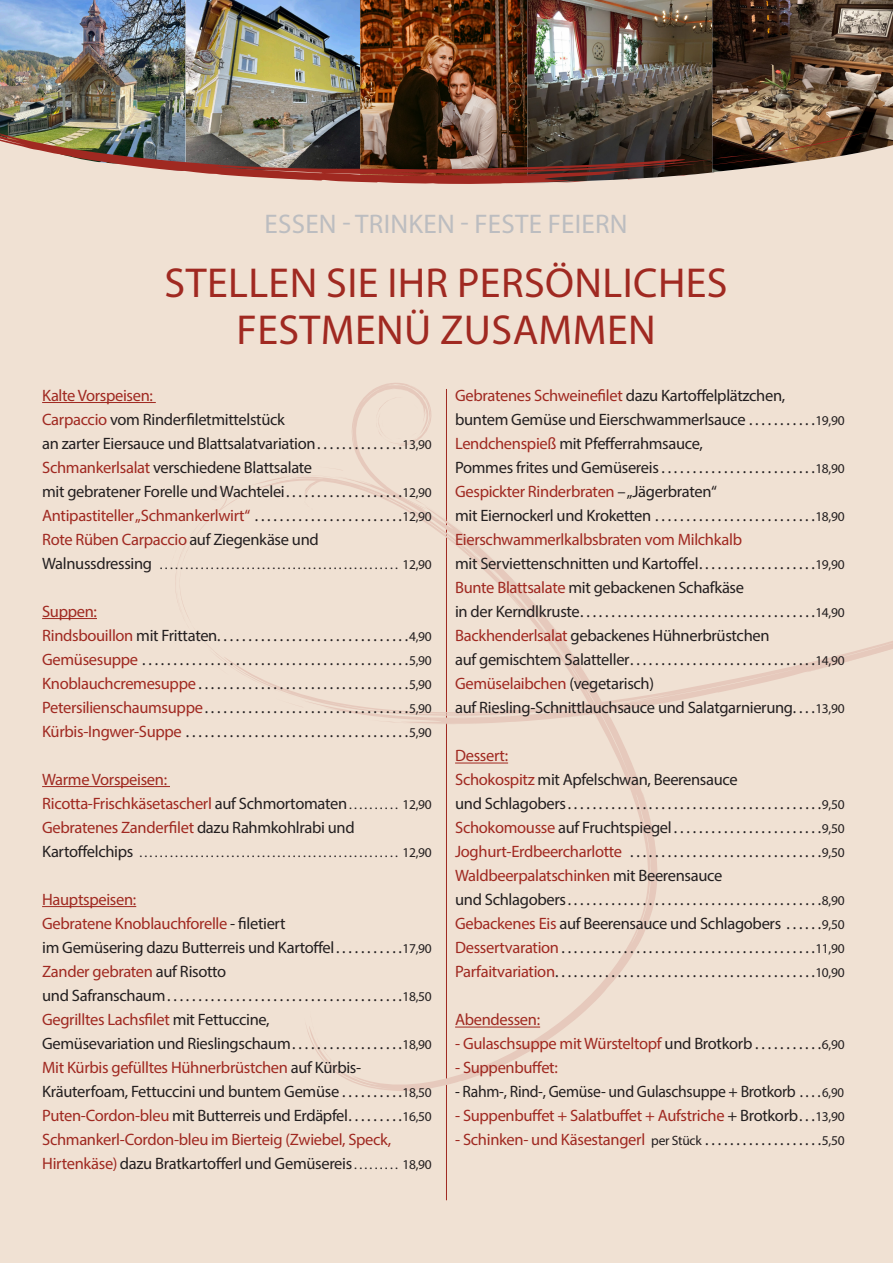
<style>
.page{position:relative;width:893px;height:1263px;background:#f0e1d3}
.page>*{position:absolute;margin:0;border:0;box-sizing:border-box;transform-origin:0 0}
.t1{font:42px "Myriad Pro";letter-spacing:.01em;color:#a02921}
.t2{font:27px "Myriad Pro";letter-spacing:.01em;color:#bcbdc0}
.t3{font:16.5px/24px "Myriad Pro";letter-spacing:-.02em;color:#231f20}
.t4{font:16.5px "Myriad Pro";letter-spacing:-.02em;color:#a02921}
.t5{font:16.5px "Myriad Pro";letter-spacing:-.02em;color:#231f20;scale:.95 1}
.t6{font:13.5px "Myriad Pro";letter-spacing:-.02em;color:#231f20}
.s1{color:#a02921}
.s2{font-size:13.5px}
.s3{color:#231f20}
.s4{font-size:13.5px;color:#231f20}
.s5{font-size:16.5px}
</style>
<div class="page">
<hr style="left:446px;top:389px;width:1px;height:811px;background:#a02921">
<svg style="left:661px;top:663px;width:146px;height:41px"></svg>
<svg style="left:807px;top:641px;width:86px;height:31px"></svg>
<svg style="left:307px;top:565px;width:354px;height:526px"></svg>
<svg style="left:642px;top:792px;width:15px;height:110px"></svg>
<svg style="left:175px;top:383px;width:323px;height:326px"></svg>
<hr style="left:42px;top:402px;width:114px;height:1px;background:#a02921">
<hr style="left:42px;top:618px;width:55px;height:1px;background:#a02921">
<hr style="left:42px;top:786px;width:128px;height:1px;background:#a02921">
<hr style="left:42px;top:906px;width:94px;height:1px;background:#a02921">
<hr style="left:455px;top:763px;width:53px;height:1px;background:#a02921">
<hr style="left:455px;top:1027px;width:85px;height:1px;background:#a02921">
<img style="left:0;top:0;width:893px;height:184px">
<p class="t2" style="left:265px;top:207px;width:364px">ESSEN - TRINKEN - FESTE FEIERN</p>
<p class="t1" style="left:165px;top:257px;width:565px">STELLEN SIE IHR PERSÖNLICHES</p>
<p class="t1" style="left:236px;top:304px;width:421px">FESTMENÜ ZUSAMMEN</p>
<p class="t4" style="left:42px;top:385px;width:112px">Kalte Vorspeisen:</p>
<p class="t3" style="left:42px;top:407px;width:244px"><span class="s1">Carpaccio</span> vom Rinderfiletmittelstück</p>
<p class="t3" style="left:42px;top:431px;width:391px">an zarter Eiersauce und Blattsalatvariation . . . . . . . . . . . . . <span class="s2">13,90</span></p>
<p class="t3" style="left:42px;top:455px;width:272px"><span class="s1">Schmankerlsalat</span> verschiedene Blattsalate</p>
<p class="t3" style="left:42px;top:479px;width:391px">mit gebratener Forelle und Wachtelei . . . . . . . . . . . . . . . . . . <span class="s2">12,90</span></p>
<p class="t4" style="left:42px;top:505px;width:391px">Antipastiteller „Schmankerlwirt“ <span class="s3">. . . . . . . . . . . . . . . . . . . . . . .</span> <span class="s4">12,90</span></p>
<p class="t4" style="left:42px;top:529px;width:278px">Rote Rüben Carpaccio <span class="s3">auf Ziegenkäse und</span></p>
<p class="t6" style="left:42px;top:556px;width:391px"><span class="s5">Walnussdressing</span> . . . . . . . . . . . . . . . . . . . . . . . . . . . . . . . . . . . . . . . . . . . . . . . 12,90</p>
<p class="t4" style="left:42px;top:601px;width:56px">Suppen:</p>
<p class="t3" style="left:42px;top:623px;width:391px"><span class="s1">Rindsbouillon</span> mit Frittaten . . . . . . . . . . . . . . . . . . . . . . . . . . . . . . <span class="s2">4,90</span></p>
<p class="t3" style="left:42px;top:647px;width:391px"><span class="s1">Gemüsesuppe</span> . . . . . . . . . . . . . . . . . . . . . . . . . . . . . . . . . . . . . . . . . . <span class="s2">5,90</span></p>
<p class="t3" style="left:42px;top:671px;width:391px"><span class="s1">Knoblauchcremesuppe</span> . . . . . . . . . . . . . . . . . . . . . . . . . . . . . . . . . <span class="s2">5,90</span></p>
<p class="t3" style="left:42px;top:695px;width:391px"><span class="s1">Petersilienschaumsuppe</span> . . . . . . . . . . . . . . . . . . . . . . . . . . . . . . . . <span class="s2">5,90</span></p>
<p class="t3" style="left:42px;top:719px;width:391px"><span class="s1">Kürbis-Ingwer-Suppe</span> . . . . . . . . . . . . . . . . . . . . . . . . . . . . . . . . . . . <span class="s2">5,90</span></p>
<p class="t4" style="left:42px;top:769px;width:127px">Warme Vorspeisen:</p>
<p class="t4" style="left:42px;top:793px;width:391px">Ricotta-Frischkäsetascherl <span class="s3">auf Schmortomaten</span> <span class="s4">. . . . . . . . . . 12,90</span></p>
<p class="t4" style="left:42px;top:817px;width:314px">Gebratenes Zanderfilet <span class="s3">dazu Rahmkohlrabi und</span></p>
<p class="t6" style="left:42px;top:844px;width:391px"><span class="s5">Kartoffelchips</span> . . . . . . . . . . . . . . . . . . . . . . . . . . . . . . . . . . . . . . . . . . . . . . . . . . . 12,90</p>
<p class="t4" style="left:42px;top:889px;width:96px">Hauptspeisen:</p>
<p class="t4" style="left:42px;top:913px;width:245px">Gebratene Knoblauchforelle <span class="s3">- filetiert</span></p>
<p class="t3" style="left:42px;top:935px;width:391px">im Gemüsering dazu Butterreis und Kartoffel . . . . . . . . . . <span class="s2">17,90</span></p>
<p class="t3" style="left:42px;top:959px;width:391px"><span class="s1">Zander gebraten</span> auf Risotto<br>und Safranschaum . . . . . . . . . . . . . . . . . . . . . . . . . . . . . . . . . . . . . <span class="s2">18,50</span></p>
<p class="t4" style="left:42px;top:1009px;width:229px">Gegrilltes Lachsfilet <span class="s3">mit Fettuccine,</span></p>
<p class="t3" style="left:42px;top:1031px;width:391px">Gemüsevariation und Rieslingschaum . . . . . . . . . . . . . . . . . <span class="s2">18,90<br></span><span class="s1">Mit Kürbis gefülltes Hühnerbrüstchen</span> auf Kürbis-<br>Kräuterfoam, Fettuccini und buntem Gemüse . . . . . . . . . <span class="s2">18,50</span></p>
<p class="t3" style="left:42px;top:1103px;width:391px"><span class="s1">Puten-Cordon-bleu</span> mit Butterreis und Erdäpfel . . . . . . . . <span class="s2">16,50</span></p>
<p class="t4" style="left:42px;top:1129px;width:351px">Schmankerl-Cordon-bleu im Bierteig (Zwiebel, Speck,</p>
<p class="t3" style="left:42px;top:1151px;width:391px"><span class="s1">Hirtenkäse)</span> dazu Bratkartofferl und Gemüsereis <span class="s2">. . . . . . . . . 18,90</span></p>
<p class="t4" style="left:455px;top:386px;width:332px">Gebratenes Schweinefilet <span class="s3">dazu Kartoffelplätzchen,</span></p>
<p class="t3" style="left:455px;top:407px;width:391px">buntem Gemüse und Eierschwammerlsauce . . . . . . . . . . <span class="s2">19,90</span></p>
<p class="t3" style="left:455px;top:431px;width:249px"><span class="s1">Lendchenspieß</span> mit Pfefferrahmsauce,</p>
<p class="t3" style="left:455px;top:455px;width:391px">Pommes frites und Gemüsereis . . . . . . . . . . . . . . . . . . . . . . . . <span class="s2">18,90</span></p>
<p class="t4" style="left:455px;top:482px;width:263px">Gespickter Rinderbraten <span class="s3">– „Jägerbraten“</span></p>
<p class="t3" style="left:455px;top:503px;width:391px">mit Eiernockerl und Kroketten . . . . . . . . . . . . . . . . . . . . . . . . . <span class="s2">18,90<br></span><span class="s1">Eierschwammerlkalbsbraten vom Milchkalb<br></span>mit Serviettenschnitten und Kartoffel . . . . . . . . . . . . . . . . . . <span class="s2">19,90</span></p>
<p class="t3" style="left:455px;top:575px;width:290px"><span class="s1">Bunte Blattsalate</span> mit gebackenen Schafkäse</p>
<p class="t3" style="left:455px;top:599px;width:391px">in der Kerndlkruste . . . . . . . . . . . . . . . . . . . . . . . . . . . . . . . . . . . . . <span class="s2">14,90</span></p>
<p class="t3" style="left:455px;top:623px;width:316px"><span class="s1">Backhenderlsalat</span> gebackenes Hühnerbrüstchen</p>
<p class="t3" style="left:455px;top:647px;width:391px">auf gemischtem Salatteller . . . . . . . . . . . . . . . . . . . . . . . . . . . . . <span class="s2">14,90</span></p>
<p class="t4" style="left:455px;top:674px;width:201px">Gemüselaibchen <span class="s3">(vegetarisch)</span></p>
<p class="t3" style="left:455px;top:695px;width:391px">auf Riesling-Schnittlauchsauce und Salatgarnierung. . . .<span class="s2">13,90</span></p>
<p class="t4" style="left:455px;top:746px;width:55px">Dessert:</p>
<p class="t3" style="left:455px;top:767px;width:284px"><span class="s1">Schokospitz</span> mit Apfelschwan, Beerensauce</p>
<p class="t3" style="left:455px;top:791px;width:391px">und Schlagobers . . . . . . . . . . . . . . . . . . . . . . . . . . . . . . . . . . . . . . . . <span class="s2">9,50</span></p>
<p class="t3" style="left:455px;top:815px;width:391px"><span class="s1">Schokomousse</span> auf Fruchtspiegel . . . . . . . . . . . . . . . . . . . . . . . <span class="s2">9,50</span></p>
<p class="t3" style="left:455px;top:839px;width:391px"><span class="s1">Joghurt-Erdbeercharlotte</span> . . . . . . . . . . . . . . . . . . . . . . . . . . . . . . <span class="s2">9,50</span></p>
<p class="t4" style="left:455px;top:866px;width:269px">Waldbeerpalatschinken <span class="s3">mit Beerensauce</span></p>
<p class="t3" style="left:455px;top:887px;width:391px">und Schlagobers . . . . . . . . . . . . . . . . . . . . . . . . . . . . . . . . . . . . . . . . <span class="s2">8,90</span></p>
<p class="t3" style="left:455px;top:911px;width:391px"><span class="s1">Gebackenes Eis</span> auf Beerensauce und Schlagobers . . . . . <span class="s2">9,50</span></p>
<p class="t3" style="left:455px;top:935px;width:391px"><span class="s1">Dessertvaration</span> . . . . . . . . . . . . . . . . . . . . . . . . . . . . . . . . . . . . . . . . <span class="s2">11,90</span></p>
<p class="t3" style="left:455px;top:959px;width:391px"><span class="s1">Parfaitvariation</span> . . . . . . . . . . . . . . . . . . . . . . . . . . . . . . . . . . . . . . . . . <span class="s2">10,90</span></p>
<p class="t4" style="left:455px;top:1010px;width:87px">Abendessen:</p>
<p class="t4" style="left:455px;top:1034px;width:391px">- Gulaschsuppe mit Würsteltopf <span class="s3">und Brotkorb . . . . . . . . . .</span> <span class="s4">6,90</span></p>
<p class="t4" style="left:455px;top:1058px;width:104px">- Suppenbuffet:</p>
<p class="t5" style="left:455px;top:1082px;width:411px">- Rahm-, Rind-, Gemüse- und Gulaschsuppe + Brotkorb . . . <span class="s2">6,90</span></p>
<p class="t4" style="left:455px;top:1106px;width:391px">- Suppenbuffet + Salatbuffet + Aufstriche <span class="s3">+ Brotkorb . .</span> <span class="s4">13,90</span></p>
<p class="t4" style="left:455px;top:1130px;width:391px">- Schinken- und Käsestangerl <span class="s4">per Stück</span> <span class="s3">. . . . . . . . . . . . . . . . . .</span> <span class="s4">5,50</span></p>
</div>
